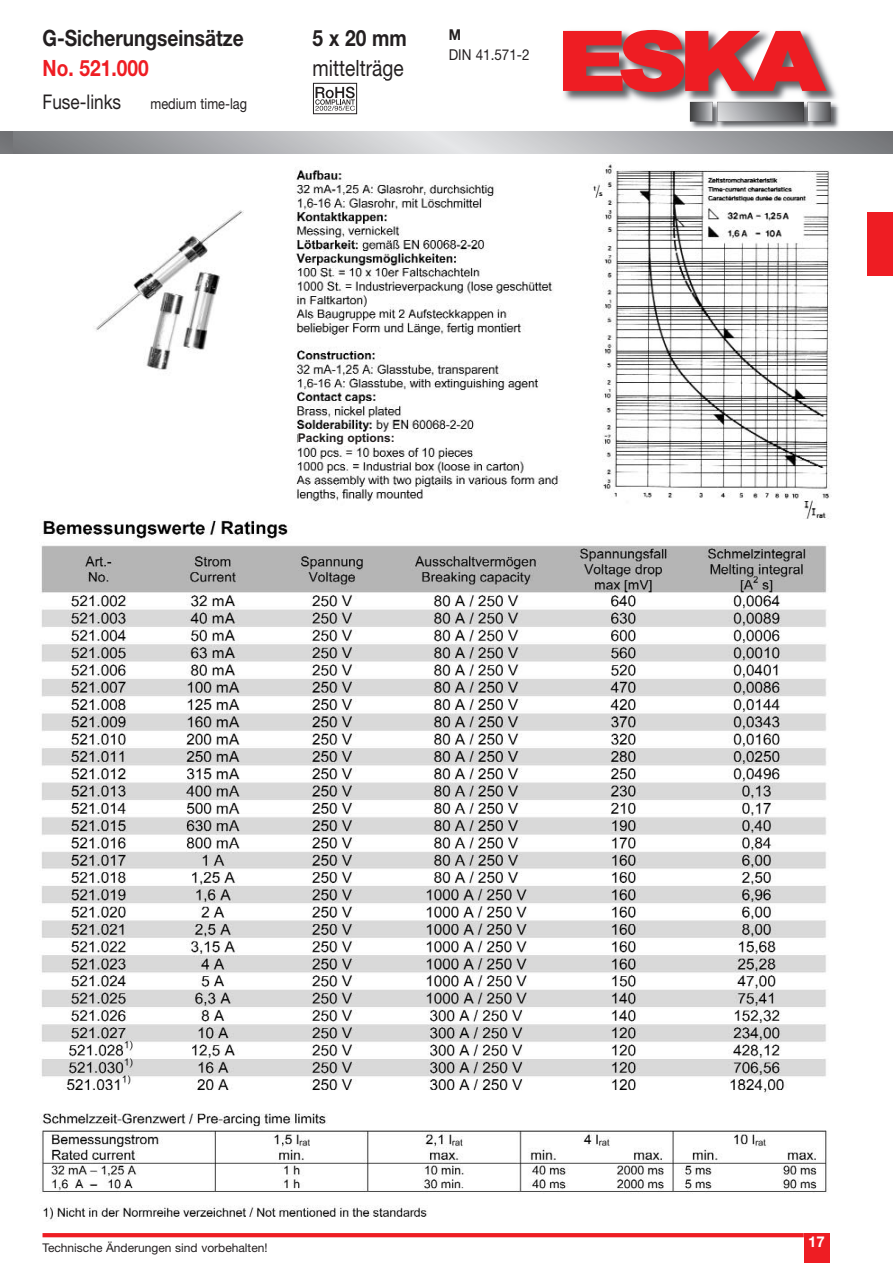
<style>
.page{position:relative;width:893px;height:1263px;background:#fff}
.page>*{position:absolute;margin:0;border:0;box-sizing:border-box;transform-origin:0 0}
.t1{font:700 22.5px "Helvetica Neue";color:#231f20;scale:.85 1}
.t2{font:22.5px "Helvetica Neue";color:#231f20;scale:.85 1}
.t3{font:700 22.5px "Helvetica Neue";color:#ee1d23;scale:.85 1}
.t4{font:20.25px "Helvetica Neue";color:#231f20;scale:.85 1}
.t5{font:15px "Helvetica Neue";color:#231f20;scale:.85 1}
.t6{font:15px "Helvetica Neue";color:#231f20;scale:.9 1}
.t7{font:700 15px "Helvetica Neue";color:#fff}
.t8{font:700 15px "Helvetica Neue";color:#231f20;scale:.9 1}
.t9{font:12px "Helvetica Neue";color:#231f20}
.t10{font:700 12px "Arial";color:#231f20}
</style>
<div class="page">
<img style="left:563px;top:29px;width:274px;height:74px">
<svg style="left:563px;top:30px;width:263px;height:62px;background:#db484d"></svg>
<img style="left:688px;top:100px;width:153px;height:32px">
<svg style="left:690px;top:102px;width:140px;height:20px;background:#8b8c8e"></svg>
<svg style="left:43px;top:1233px;width:761px;height:4px;background:#ee2026"></svg>
<div style="left:804px;top:1233px;width:25px;height:30px;background:#ee1d23"></div>
<img style="left:41px;top:519px;width:786px;height:701px">
<svg style="left:0;top:132px;width:892px;height:21px;background:#acadb0"></svg>
<div style="left:867px;top:213px;width:25px;height:63px;background:#ee1d23"></div>
<div style="left:313px;top:83px;width:44px;height:31px;border:1px solid #231f20"></div>
<svg style="left:315px;top:87px;width:40px;height:24px"></svg>
<img style="left:589px;top:164px;width:241px;height:370px">
<img style="left:94px;top:170px;width:466px;height:335px">
<div style="left:298px;top:432px;width:107px;height:14px;background:#fff"></div>
<h1 class="t1" style="left:43px;top:30px;width:238px">G-Sicherungseinsätze</h1>
<h1 class="t1" style="left:313px;top:30px;width:113px">5 x 20 mm</h1>
<h1 class="t3" style="left:43px;top:60px;width:126px">No. 521.000</h1>
<h1 class="t2" style="left:313px;top:60px;width:109px">mittelträge</h1>
<h2 class="t4" style="left:43px;top:94px;width:94px">Fuse-links</h2>
<p class="t5" style="left:151px;top:98px;width:115px">medium time-lag</p>
<p class="t8" style="left:449px;top:30px;width:15px">M</p>
<p class="t6" style="left:449px;top:50px;width:91px">DIN 41.571-2</p>
<p class="t10" style="left:298px;top:434px;width:99px">Packing options:</p>
<p class="t9" style="left:43px;top:1244px;width:227px">Technische Änderungen sind vorbehalten!</p>
<p class="t7" style="left:808px;top:1236px;width:18px">17</p>
</div>
